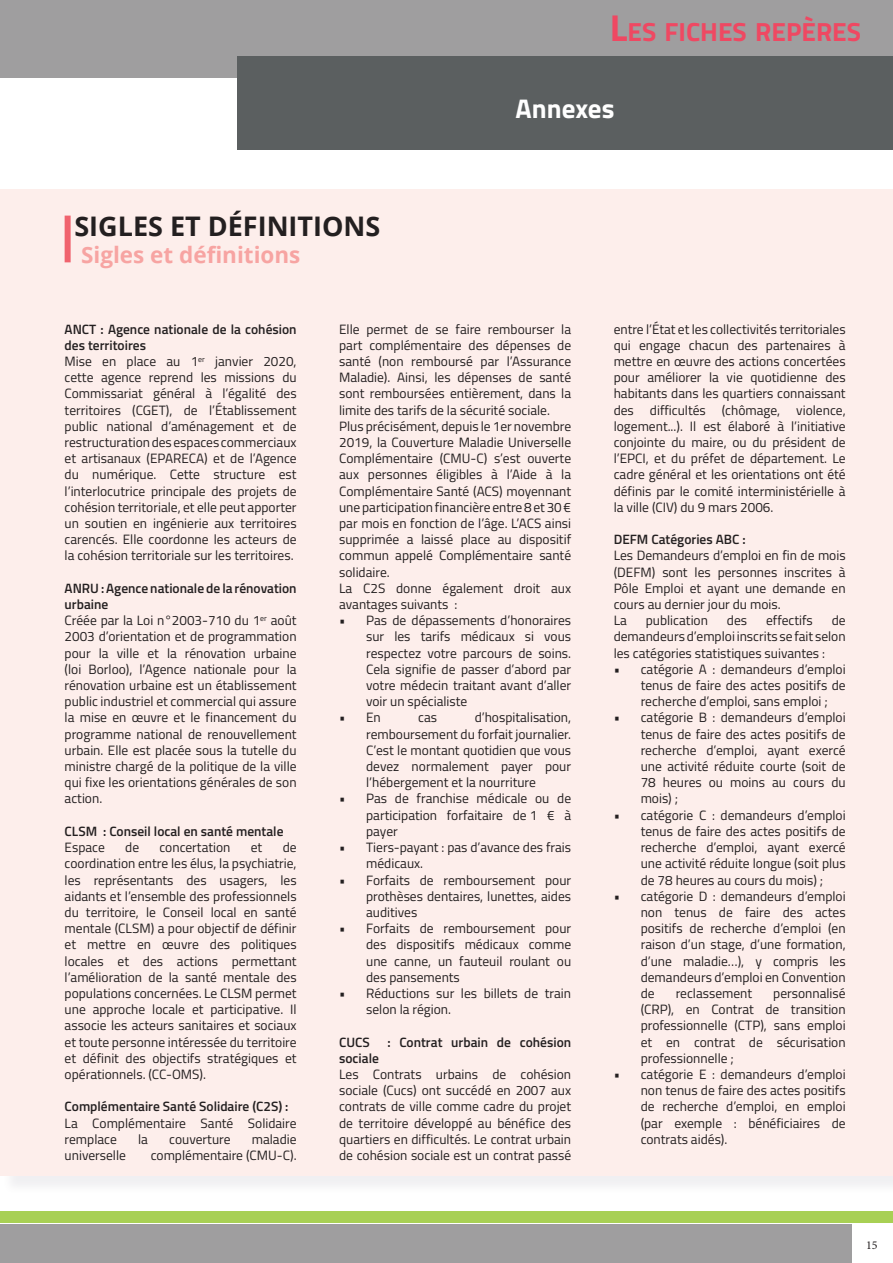
<style>
.page{position:relative;width:893px;height:1263px;background:#fff}
.page>*{position:absolute;margin:0;border:0;box-sizing:border-box;transform-origin:0 0}
.En-tête_de_page_-_No{font:700 27px "Open Sans";color:#231f20}
.t1{font:700 27px "Titillium Web";color:#fff}
.t2{font:700 26.25px "Titillium Web";color:#ef4862}
.Texte_bleu_-_Aligner{font:700 22.5px "Open Sans";color:#f7a4a2}
.Texte_de_corps_de_pa{font:13.5px/16.2px "Titillium Web";color:#231f20;text-align:justify}
.Texte_de_corps_de_pa-2{font:600 13.5px/16.2px "Titillium Web";color:#231f20}
.t3{font:12px "Minion Pro";color:#231f20}
.s1{font-size:37.5px}
</style>
<div class="page">
<div style="left:0;top:0;width:893px;height:77px;background:#9f9e9f"></div>
<div style="left:237px;top:56px;width:656px;height:94px;background:#5b5f60"></div>
<div style="left:0;top:1224px;width:852px;height:39px;background:#9f9e9f"></div>
<div style="left:0;top:1212px;width:893px;height:11px;background:#a8d054"></div>
<div style="left:0;top:190px;width:893px;height:986px;background:#fdeeeb"></div>
<div style="left:65px;top:216px;width:6px;height:46px;background:#f0636e"></div>
<h2 class="t2" style="left:610px;top:12px;width:253px"><span class="s1">L</span>ES FICHES REPÈRES</h2>
<p class="En-tête_de_page_-_No" style="left:74px;top:207px;width:308px">SIGLES ET DÉFINITIONS</p>
<p class="Texte_bleu_-_Aligner" style="left:81px;top:239px;width:221px">Sigles et définitions</p>
<p class="t1" style="left:516px;top:88px;width:100px">Annexes</p>
<p class="Texte_de_corps_de_pa-2" style="left:65px;top:320px;width:234px">ANCT : Agence nationale de la cohésion des territoires</p>
<p class="Texte_de_corps_de_pa" style="left:65px;top:353px;width:233px">Mise en place au 1<sup>er</sup> janvier 2020, cette agence reprend les missions du Commissariat général à l’égalité des territoires (CGET), de l’Établissement public national d’aménagement et de restructuration des espaces commerciaux et artisanaux (EPARECA) et de l’Agence du numérique. Cette structure est l’interlocutrice principale des projets de cohésion territoriale, et elle peut apporter un soutien en ingénierie aux territoires carencés. Elle coordonne les acteurs de la cohésion territoriale sur les territoires.</p>
<p class="Texte_de_corps_de_pa-2" style="left:65px;top:579px;width:234px">ANRU : Agence nationale de la rénovation</p>
<p class="Texte_de_corps_de_pa-2" style="left:65px;top:595px;width:45px">urbaine</p>
<p class="Texte_de_corps_de_pa" style="left:65px;top:612px;width:233px">Créée par la Loi n°2003-710 du 1<sup>er</sup> août 2003 d’orientation et de programmation pour la ville et la rénovation urbaine (loi Borloo), l’Agence nationale pour la rénovation urbaine est un établissement public industriel et commercial qui assure la mise en œuvre et le financement du programme national de renouvellement urbain. Elle est placée sous la tutelle du ministre chargé de la politique de la ville qui fixe les orientations générales de son action.</p>
<p class="Texte_de_corps_de_pa-2" style="left:65px;top:822px;width:220px">CLSM : Conseil local en santé mentale</p>
<p class="Texte_de_corps_de_pa" style="left:65px;top:839px;width:42px">Espace</p>
<p class="Texte_de_corps_de_pa" style="left:125px;top:839px;width:15px">de</p>
<p class="Texte_de_corps_de_pa" style="left:159px;top:839px;width:73px">concertation</p>
<p class="Texte_de_corps_de_pa" style="left:251px;top:839px;width:13px">et</p>
<p class="Texte_de_corps_de_pa" style="left:65px;top:839px;width:233px;text-indent:218px">de coordination entre les élus, la psychiatrie, les représentants des usagers, les aidants et l’ensemble des professionnels du territoire, le Conseil local en santé mentale (CLSM) a pour objectif de définir et mettre en œuvre des politiques locales et des actions permettant l’amélioration de la santé mentale des populations concernées. Le CLSM permet une approche locale et participative. Il associe les acteurs sanitaires et sociaux et toute personne intéressée du territoire et définit des objectifs stratégiques et opérationnels. (CC-OMS).</p>
<p class="Texte_de_corps_de_pa-2" style="left:65px;top:1098px;width:225px">Complémentaire Santé Solidaire (C2S) :</p>
<p class="Texte_de_corps_de_pa" style="left:65px;top:1114px;width:233px">La Complémentaire Santé Solidaire remplace</p>
<p class="Texte_de_corps_de_pa" style="left:138px;top:1130px;width:11px">la</p>
<p class="Texte_de_corps_de_pa" style="left:169px;top:1130px;width:63px">couverture</p>
<p class="Texte_de_corps_de_pa" style="left:252px;top:1130px;width:46px">maladie</p>
<p class="Texte_de_corps_de_pa" style="left:65px;top:1146px;width:63px">universelle</p>
<p class="Texte_de_corps_de_pa" style="left:151px;top:1146px;width:147px">complémentaire (CMU-C).</p>
<p class="Texte_de_corps_de_pa" style="left:339px;top:320px;width:233px">Elle permet de se faire rembourser la part complémentaire des dépenses de santé (non remboursé par l’Assurance Maladie). Ainsi, les dépenses de santé sont remboursées entièrement, dans la limite des tarifs de la sécurité sociale.</p>
<p class="Texte_de_corps_de_pa" style="left:339px;top:417px;width:233px">Plus précisément, depuis le 1er novembre 2019, la Couverture Maladie Universelle Complémentaire (CMU-C) s’est ouverte aux personnes éligibles à l’Aide à la Complémentaire Santé (ACS) moyennant une participation financière entre 8 et 30 € par mois en fonction de l’âge. L’ACS ainsi supprimée a laissé place au dispositif commun appelé Complémentaire santé solidaire.</p>
<p class="Texte_de_corps_de_pa" style="left:339px;top:579px;width:234px">La C2S donne également droit aux avantages suivants :</p>
<p class="Texte_de_corps_de_pa" style="left:366px;top:612px;width:206px;text-indent:-27px">• Pas de dépassements d’honoraires sur les tarifs médicaux si vous respectez votre parcours de soins.<br>Cela signifie de passer d’abord par votre médecin traitant avant d’aller voir un spécialiste</p>
<p class="Texte_de_corps_de_pa" style="left:339px;top:709px;width:43px">• En</p>
<p class="Texte_de_corps_de_pa" style="left:418px;top:709px;width:20px">cas</p>
<p class="Texte_de_corps_de_pa" style="left:366px;top:709px;width:206px;text-indent:108px">d’hospitalisation, remboursement du forfait journalier.<br>C’est le montant quotidien que vous devez normalement payer pour l’hébergement et la nourriture</p>
<p class="Texte_de_corps_de_pa" style="left:366px;top:790px;width:206px;text-indent:-27px">• Pas de franchise médicale ou de participation forfaitaire de 1 € à payer</p>
<p class="Texte_de_corps_de_pa" style="left:366px;top:839px;width:206px;text-indent:-27px">• Tiers-payant : pas d’avance des frais médicaux.</p>
<p class="Texte_de_corps_de_pa" style="left:366px;top:871px;width:206px;text-indent:-27px">• Forfaits de remboursement pour prothèses dentaires, lunettes, aides auditives</p>
<p class="Texte_de_corps_de_pa" style="left:366px;top:920px;width:206px;text-indent:-27px">• Forfaits de remboursement pour des dispositifs médicaux comme une canne, un fauteuil roulant ou des pansements</p>
<p class="Texte_de_corps_de_pa" style="left:366px;top:984px;width:206px;text-indent:-27px">• Réductions sur les billets de train selon la région.</p>
<p class="Texte_de_corps_de_pa-2" style="left:339px;top:1033px;width:32px">CUCS</p>
<p class="Texte_de_corps_de_pa-2" style="left:387px;top:1033px;width:185px">: Contrat urbain de cohésion</p>
<p class="Texte_de_corps_de_pa-2" style="left:339px;top:1049px;width:41px">sociale</p>
<p class="Texte_de_corps_de_pa" style="left:339px;top:1065px;width:233px">Les Contrats urbains de cohésion sociale (Cucs) ont succédé en 2007 aux contrats de ville comme cadre du projet de territoire développé au bénéfice des quartiers en difficultés. Le contrat urbain de cohésion sociale est un contrat passé</p>
<p class="Texte_de_corps_de_pa" style="left:614px;top:320px;width:233px">entre l’État et les collectivités territoriales qui engage chacun des partenaires à mettre en œuvre des actions concertées pour améliorer la vie quotidienne des habitants dans les quartiers connaissant des difficultés (chômage, violence, logement...). Il est élaboré à l’initiative conjointe du maire, ou du président de l’EPCI, et du préfet de département. Le cadre général et les orientations ont été définis par le comité interministérielle à la ville (CIV) du 9 mars 2006.</p>
<p class="Texte_de_corps_de_pa-2" style="left:614px;top:531px;width:134px">DEFM Catégories ABC :</p>
<p class="Texte_de_corps_de_pa" style="left:614px;top:547px;width:233px">Les Demandeurs d’emploi en fin de mois (DEFM) sont les personnes inscrites à Pôle Emploi et ayant une demande en cours au dernier jour du mois.</p>
<p class="Texte_de_corps_de_pa" style="left:614px;top:612px;width:15px">La</p>
<p class="Texte_de_corps_de_pa" style="left:646px;top:612px;width:64px">publication</p>
<p class="Texte_de_corps_de_pa" style="left:727px;top:612px;width:22px">des</p>
<p class="Texte_de_corps_de_pa" style="left:766px;top:612px;width:48px">effectifs</p>
<p class="Texte_de_corps_de_pa" style="left:614px;top:612px;width:233px;text-indent:218px">de demandeurs d’emploi inscrits se fait selon les catégories statistiques suivantes :</p>
<p class="Texte_de_corps_de_pa" style="left:641px;top:660px;width:206px;text-indent:-27px">• catégorie A : demandeurs d’emploi tenus de faire des actes positifs de recherche d’emploi, sans emploi ;</p>
<p class="Texte_de_corps_de_pa" style="left:641px;top:709px;width:206px;text-indent:-27px">• catégorie B : demandeurs d’emploi tenus de faire des actes positifs de recherche d’emploi, ayant exercé une activité réduite courte (soit de 78 heures ou moins au cours du mois) ;</p>
<p class="Texte_de_corps_de_pa" style="left:641px;top:806px;width:206px;text-indent:-27px">• catégorie C : demandeurs d’emploi tenus de faire des actes positifs de recherche d’emploi, ayant exercé une activité réduite longue (soit plus de 78 heures au cours du mois) ;</p>
<p class="Texte_de_corps_de_pa" style="left:641px;top:887px;width:206px;text-indent:-27px">• catégorie D : demandeurs d’emploi non tenus de faire des actes positifs de recherche d’emploi (en raison d’un stage, d’une formation, d’une maladie…), y compris les demandeurs d’emploi en Convention de</p>
<p class="Texte_de_corps_de_pa" style="left:641px;top:984px;width:206px;text-indent:133px">personnalisé (CRP), en Contrat de transition professionnelle (CTP), sans emploi et en contrat de sécurisation professionnelle ;</p>
<p class="Texte_de_corps_de_pa" style="left:641px;top:1065px;width:206px;text-indent:-27px">• catégorie E : demandeurs d’emploi non tenus de faire des actes positifs de recherche d’emploi, en emploi (par exemple : bénéficiaires de contrats aidés).</p>
<p class="Texte_de_corps_de_pa" style="left:676px;top:984px;width:78px">reclassement</p>
<p class="t3" style="left:866px;top:1237px;width:13px">15</p>
</div>
